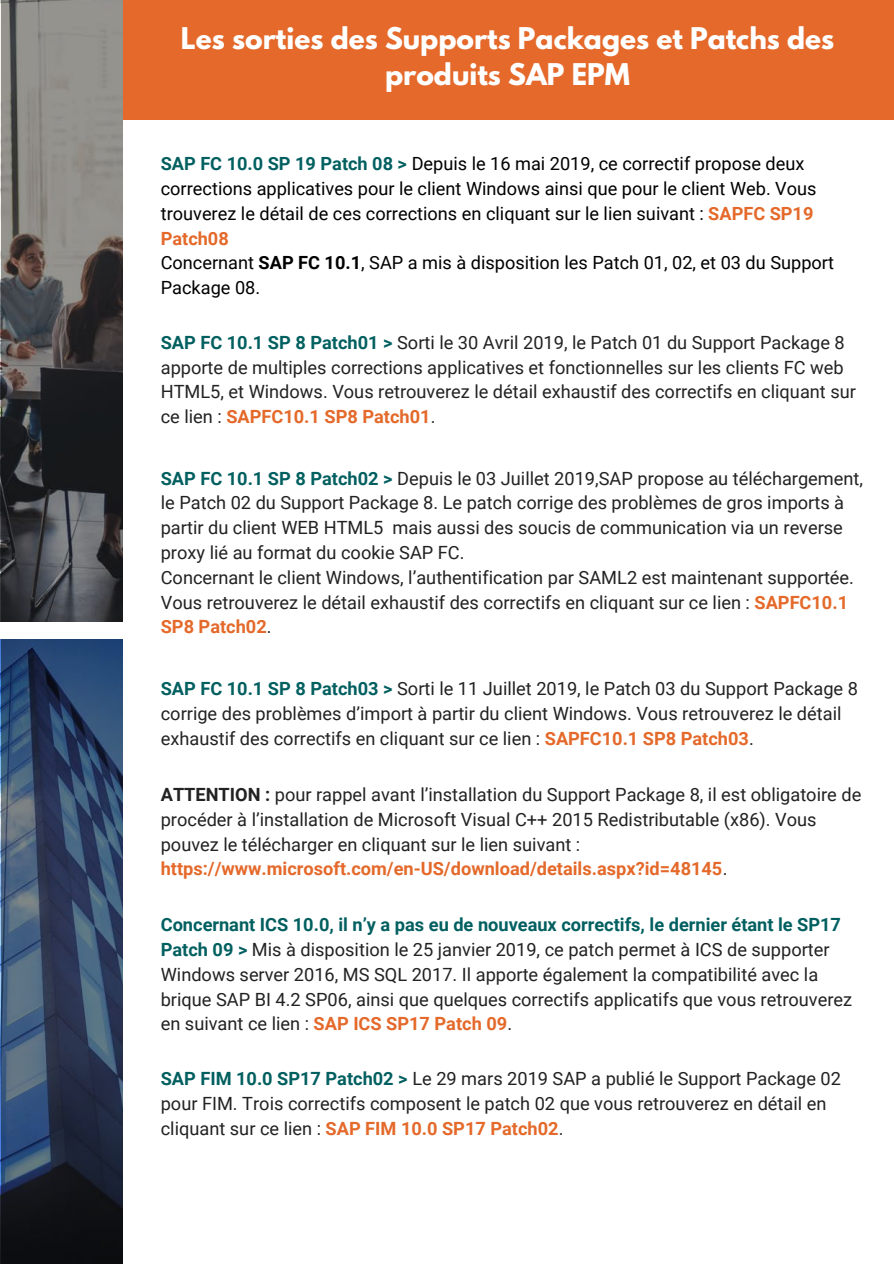
<style>
.page{position:relative;width:894px;height:1264px;background:#fff}
.page>*{position:absolute;margin:0;border:0;box-sizing:border-box;transform-origin:0 0}
.t1{font:700 26.55px/36px "League Spartan";color:#fff;text-align:center}
.t2{font:18.15px/24.8px "Roboto";color:#222}
.t3{font:18.15px/24.8px "Roboto";color:#000}
.s1{font-weight:700;color:#025f60}
.s2{font-weight:700;color:#e4692a}
.s3{font-weight:700}
</style>
<div class="page">
<div style="left:114px;top:0;width:779px;height:120px;background:#e4692a"></div>
<svg style="left:1px;top:0;width:122px;height:622px;background:#5c5b5b"></svg>
<svg style="left:1px;top:639px;width:122px;height:624px;background:#2f405b"></svg>
<h1 class="t1" style="left:181px;top:24px;width:654px">Les sorties des Supports Packages et Patchs des produits SAP EPM</h1>
<p class="t3" style="left:161px;top:151px;width:674px"><span class="s1">SAP FC 10.0 SP 19 Patch 08 &gt;</span> Depuis le 16 mai 2019, ce correctif propose deux corrections applicatives pour le client Windows ainsi que pour le client Web. Vous trouverez le détail de ces corrections en cliquant sur le lien suivant : <span class="s2">SAPFC SP19<br>Patch08<br></span>Concernant <span class="s3">SAP FC 10.1</span>, SAP a mis à disposition les Patch 01, 02, et 03 du Support Package 08.</p>
<p class="t2" style="left:161px;top:329px;width:696px"><span class="s1">SAP FC 10.1 SP 8 Patch01 &gt;</span> Sorti le 30 Avril 2019, le Patch 01 du Support Package 8 apporte de multiples corrections applicatives et fonctionnelles sur les clients FC web HTML5, et Windows. Vous retrouverez le détail exhaustif des correctifs en cliquant sur ce lien : <span class="s2">SAPFC10.1 SP8 Patch01</span>.</p>
<p class="t2" style="left:161px;top:465px;width:703px"><span class="s1">SAP FC 10.1 SP 8 Patch02 &gt;</span> Depuis le 03 Juillet 2019,SAP propose au téléchargement, le Patch 02 du Support Package 8. Le patch corrige des problèmes de gros imports à partir du client WEB HTML5 mais aussi des soucis de communication via un reverse proxy lié au format du cookie SAP FC.<br>Concernant le client Windows, l’authentification par SAML2 est maintenant supportée.<br>Vous retrouverez le détail exhaustif des correctifs en cliquant sur ce lien : <span class="s2">SAPFC10.1<br>SP8 Patch02</span>.</p>
<p class="t2" style="left:161px;top:675px;width:698px"><span class="s1">SAP FC 10.1 SP 8 Patch03 &gt;</span> Sorti le 11 Juillet 2019, le Patch 03 du Support Package 8 corrige des problèmes d’import à partir du client Windows. Vous retrouverez le détail exhaustif des correctifs en cliquant sur ce lien : <span class="s2">SAPFC10.1 SP8 Patch03</span>.</p>
<p class="t2" style="left:161px;top:781px;width:701px"><span class="s3">ATTENTION :</span> pour rappel avant l’installation du Support Package 8, il est obligatoire de procéder à l’installation de Microsoft Visual C++ 2015 Redistributable (x86). Vous pouvez le télécharger en cliquant sur le lien suivant : <span class="s2">https://www.microsoft.com/en-US/download/details.aspx?id=48145</span>.</p>
<p class="t2" style="left:161px;top:911px;width:692px"><span class="s1">Concernant ICS 10.0, il n’y a pas eu de nouveaux correctifs, le dernier étant le SP17<br>Patch 09 &gt;</span> Mis à disposition le 25 janvier 2019, ce patch permet à ICS de supporter Windows server 2016, MS SQL 2017. Il apporte également la compatibilité avec la brique SAP BI 4.2 SP06, ainsi que quelques correctifs applicatifs que vous retrouverez en suivant ce lien : <span class="s2">SAP ICS SP17 Patch 09</span>.</p>
<p class="t2" style="left:161px;top:1065px;width:681px"><span class="s1">SAP FIM 10.0 SP17 Patch02 &gt;</span> Le 29 mars 2019 SAP a publié le Support Package 02 pour FIM. Trois correctifs composent le patch 02 que vous retrouverez en détail en cliquant sur ce lien : <span class="s2">SAP FIM 10.0 SP17 Patch02</span>.</p>
</div>
